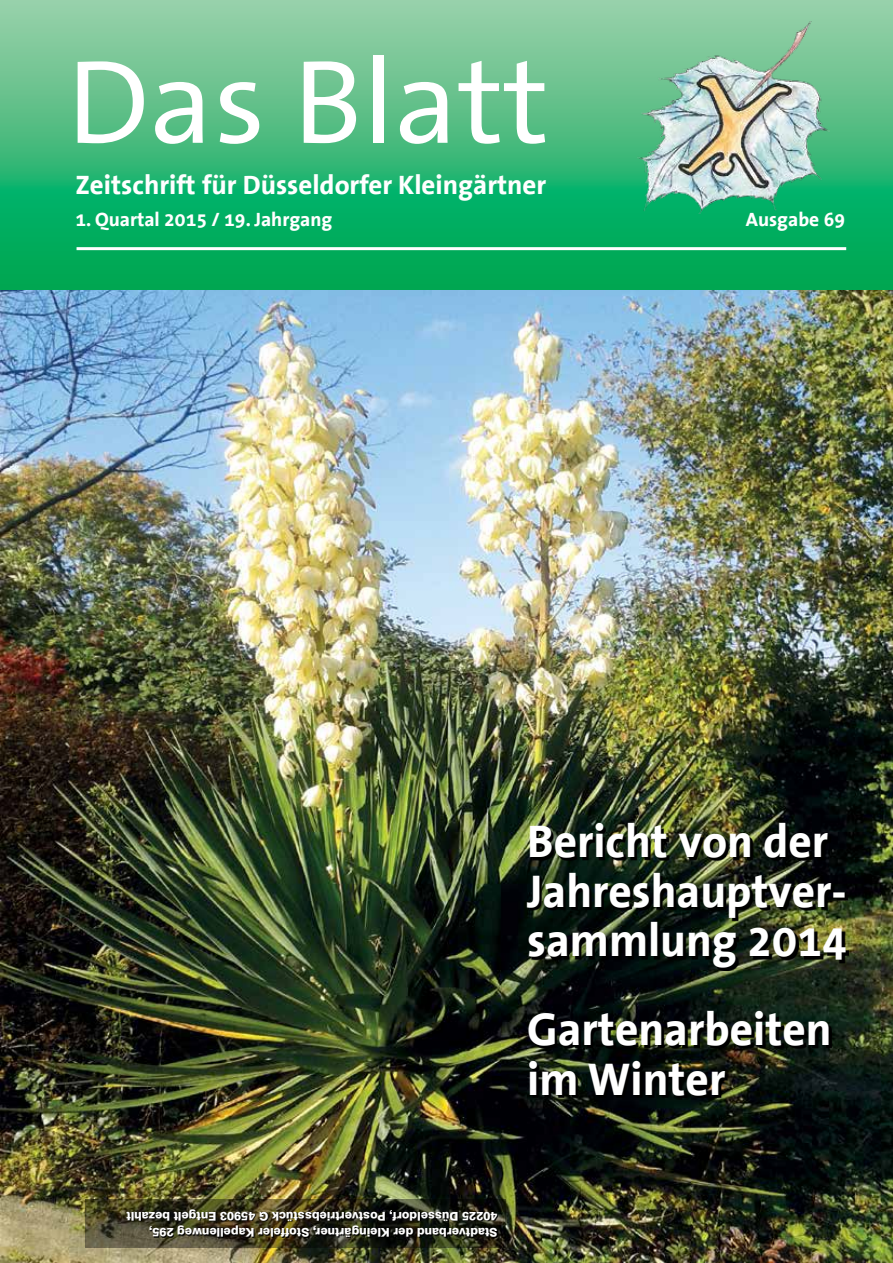
<style>
.page{position:relative;width:893px;height:1263px;background:#fff}
.page>*{position:absolute;margin:0;border:0;box-sizing:border-box;transform-origin:0 0}
.t1{font:120px "The Sans Office";color:#fff}
.t2{font:700 46.5px/49.5px "The Sans Office";color:#fff}
.t3{font:700 27px "The Sans Office";color:#fff}
.t4{font:700 19.5px "The Sans Office";color:#fff}
.t5{font:800 12px/16.5px "Swiss 721 BT";color:#fff}
</style>
<div class="page">
<img style="left:0;top:289px;width:893px;height:974px">
<svg style="left:0;top:0;width:893px;height:289px;background:#3eb97b"></svg>
<img style="left:638px;top:21px;width:191px;height:192px">
<img style="left:530px;top:826px;width:319px;height:145px">
<hr style="left:77px;top:247px;width:769px;height:3px;background:#fff">
<svg style="left:85px;top:1199px;width:421px;height:49px;background:#3d3a23"></svg>
<svg style="left:127px;top:1209px;width:371px;height:29px;background:#212012"></svg>
<svg style="left:532px;top:1014px;width:300px;height:84px;background:#11170f"></svg>
<h1 class="t1" style="left:67px;top:41px;width:484px">Das Blatt</h1>
<h3 class="t3" style="left:75px;top:170px;width:472px">Zeitschrift für Düsseldorfer Kleingärtner</h3>
<h3 class="t4" style="left:75px;top:209px;width:258px">1. Quartal 2015 / 19. Jahrgang</h3>
<h3 class="t4" style="left:746px;top:209px;width:101px">Ausgabe 69</h3>
<h2 class="t2" style="left:527px;top:818px;width:321px">Bericht von der<br>Jahreshauptver&shy;sammlung 2014</h2>
<h2 class="t2" style="left:527px;top:1006px;width:306px">Gartenarbeiten im Winter</h2>
<p class="t5" style="left:497px;top:1241px;width:372px;rotate:-180deg">Stadtverband der Kleingärtner, Stoffeler Kapellenweg 295,<br>40225 Düsseldorf, Postvertriebsstück G 45903 Entgelt bezahlt</p>
</div>
